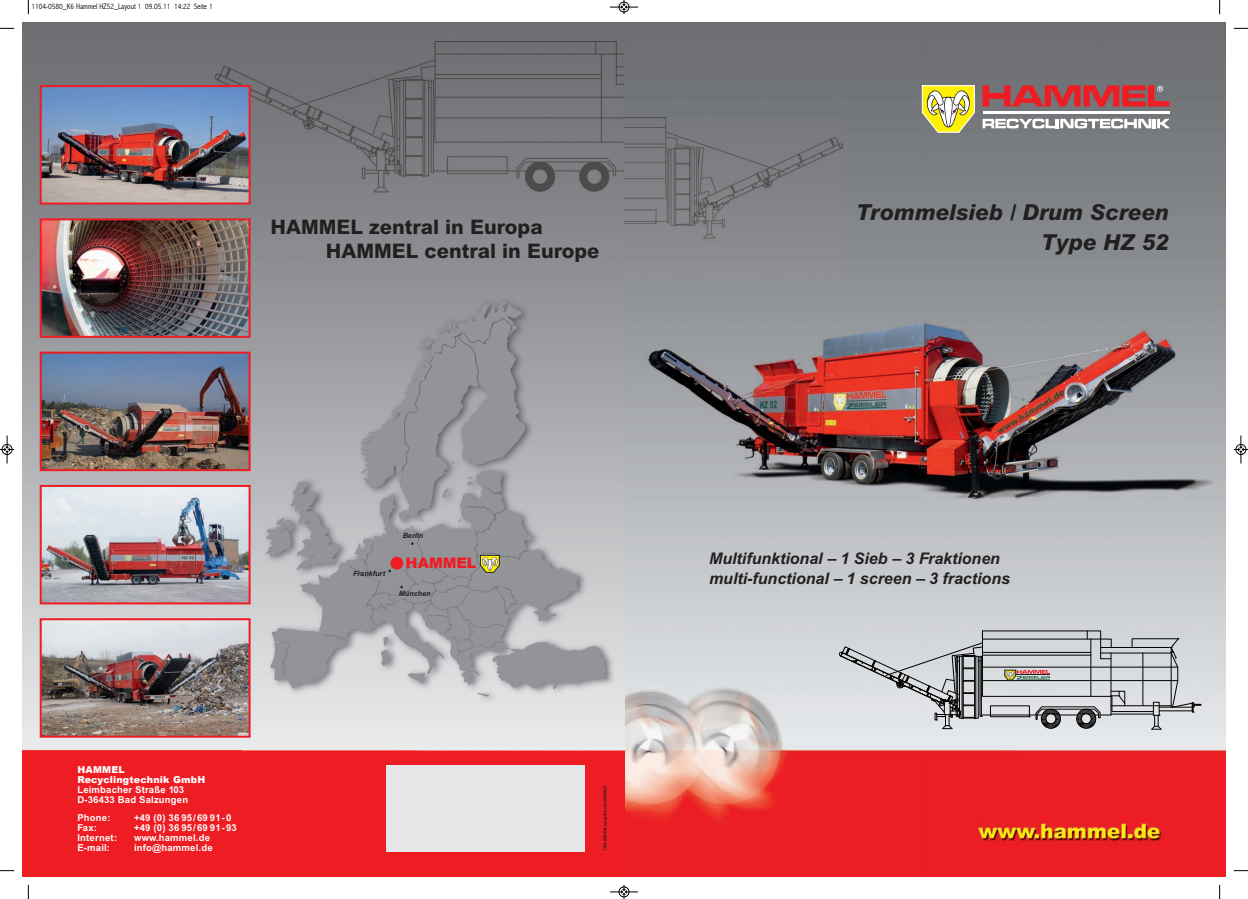
<style>
.page{position:relative;width:1248px;height:899px;background:#fff}
.page>*{position:absolute;margin:0;border:0;box-sizing:border-box;transform-origin:0 0}
.t1{font:italic 800 22px/30px "Arial";color:#231f20;text-align:right}
.t2{font:800 20px/24px "Arial";color:#231f20}
.t3{font:italic 700 16px/20px "Arial";color:#231f20}
.t4{font:900 14.5px "Arial";color:#ee1d23}
.t5{font:700 9.5px/10px "Arial";letter-spacing:.02em;color:#fff}
.t6{font:900 9.5px/10px "Arial";letter-spacing:.02em;color:#fff}
.t7{font:300 condensed 8px "Abadi";color:#000}
.t8{font:italic 700 7.3px "Arial";color:#231f20}
.t9{font:700 4px "Arial";color:#231f20}
</style>
<div class="page">
<img style="left:624px;top:23px;width:601px;height:853px">
<img style="left:23px;top:23px;width:601px;height:853px">
<svg style="left:982px;top:119px;width:187px;height:9px"></svg>
<hr style="left:982px;top:111px;width:187px;height:3px;background:#fff">
<svg style="left:921px;top:85px;width:54px;height:48px"></svg>
<svg style="left:982px;top:85px;width:187px;height:21px;background:#ba4146"></svg>
<div style="left:386px;top:765px;width:198px;height:87px;background:#e6e7e9"></div>
<img style="left:215px;top:41px;width:409px;height:172px">
<img style="left:625px;top:118px;width:217px;height:166px">
<img style="left:624px;top:118px;width:1px;height:166px">
<img style="left:254px;top:288px;width:363px;height:427px">
<div style="left:390px;top:556px;width:13px;height:13px;background:#ee1d23;border-radius:50%"></div>
<img style="left:43px;top:88px;width:204px;height:113px">
<div style="left:40px;top:85px;width:210px;height:119px;border:2px solid #ee1d23"></div>
<img style="left:43px;top:221px;width:204px;height:114px">
<div style="left:40px;top:218px;width:210px;height:120px;border:2px solid #ee1d23"></div>
<img style="left:43px;top:354px;width:204px;height:114px">
<div style="left:40px;top:351px;width:210px;height:120px;border:2px solid #ee1d23"></div>
<img style="left:43px;top:488px;width:204px;height:113px">
<div style="left:40px;top:485px;width:210px;height:119px;border:2px solid #ee1d23"></div>
<img style="left:43px;top:621px;width:204px;height:113px">
<div style="left:40px;top:618px;width:210px;height:119px;border:2px solid #ee1d23"></div>
<svg style="left:839px;top:630px;width:362px;height:100px;background:#bec0c2"></svg>
<svg style="left:480px;top:555px;width:19px;height:17px"></svg>
<svg style="left:28px;top:0;width:1px;height:14px"></svg>
<svg style="left:0;top:28px;width:14px;height:1px"></svg>
<svg style="left:1219px;top:0;width:1px;height:14px"></svg>
<svg style="left:1233px;top:28px;width:14px;height:1px"></svg>
<svg style="left:28px;top:884px;width:1px;height:15px"></svg>
<svg style="left:0;top:870px;width:14px;height:1px"></svg>
<svg style="left:1219px;top:884px;width:1px;height:15px"></svg>
<svg style="left:1233px;top:870px;width:14px;height:1px"></svg>
<svg style="left:610px;top:0;width:28px;height:14px"></svg>
<svg style="left:610px;top:884px;width:28px;height:14px"></svg>
<svg style="left:0;top:435px;width:14px;height:28px"></svg>
<svg style="left:1233px;top:435px;width:14px;height:28px"></svg>
<p class="t7" style="left:31px;top:2px;width:183px">1104-0580_K6 Hammel HZ52_Layout 1 09.05.11 14:22 Seite 1</p>
<h2 class="t2" style="left:326px;top:216px;width:275px;text-indent:-55px">HAMMEL zentral in Europa<br>HAMMEL central in Europe</h2>
<h1 class="t1" style="left:855px;top:199px;width:314px">Trommelsieb / Drum Screen<br>Type HZ 52</h1>
<p class="t6" style="left:77px;top:764px;width:129px">HAMMEL<br>Recyclingtechnik GmbH</p>
<p class="t5" style="left:77px;top:786px;width:112px">Leimbacher Straße 103<br>D-36433 Bad Salzungen</p>
<p class="t5" style="left:77px;top:814px;width:35px">Phone:</p>
<p class="t5" style="left:134px;top:814px;width:99px">+49 (0) 36 95/69 91-0</p>
<p class="t5" style="left:77px;top:824px;width:21px">Fax:</p>
<p class="t5" style="left:134px;top:824px;width:104px">+49 (0) 36 95/69 91-93</p>
<p class="t5" style="left:77px;top:834px;width:41px">Internet:</p>
<p class="t5" style="left:134px;top:834px;width:77px">www.hammel.de</p>
<p class="t5" style="left:77px;top:844px;width:34px">E-mail:</p>
<p class="t5" style="left:134px;top:844px;width:80px">info@hammel.de</p>
<p class="t8" style="left:353px;top:570px;width:33px">Frankfurt</p>
<p class="t8" style="left:402px;top:532px;width:22px">Berlin</p>
<h3 class="t4" style="left:405px;top:552px;width:72px">HAMMEL</h3>
<p class="t8" style="left:399px;top:591px;width:33px">München</p>
<p class="t9" style="left:603px;top:851px;width:67px;rotate:-90deg">1104-0580/dt./engl./Hammel/H0040</p>
<h3 class="t3" style="left:709px;top:550px;width:302px">Multifunktional – 1 Sieb – 3 Fraktionen multi-functional – 1 screen – 3 fractions</h3>
</div>
